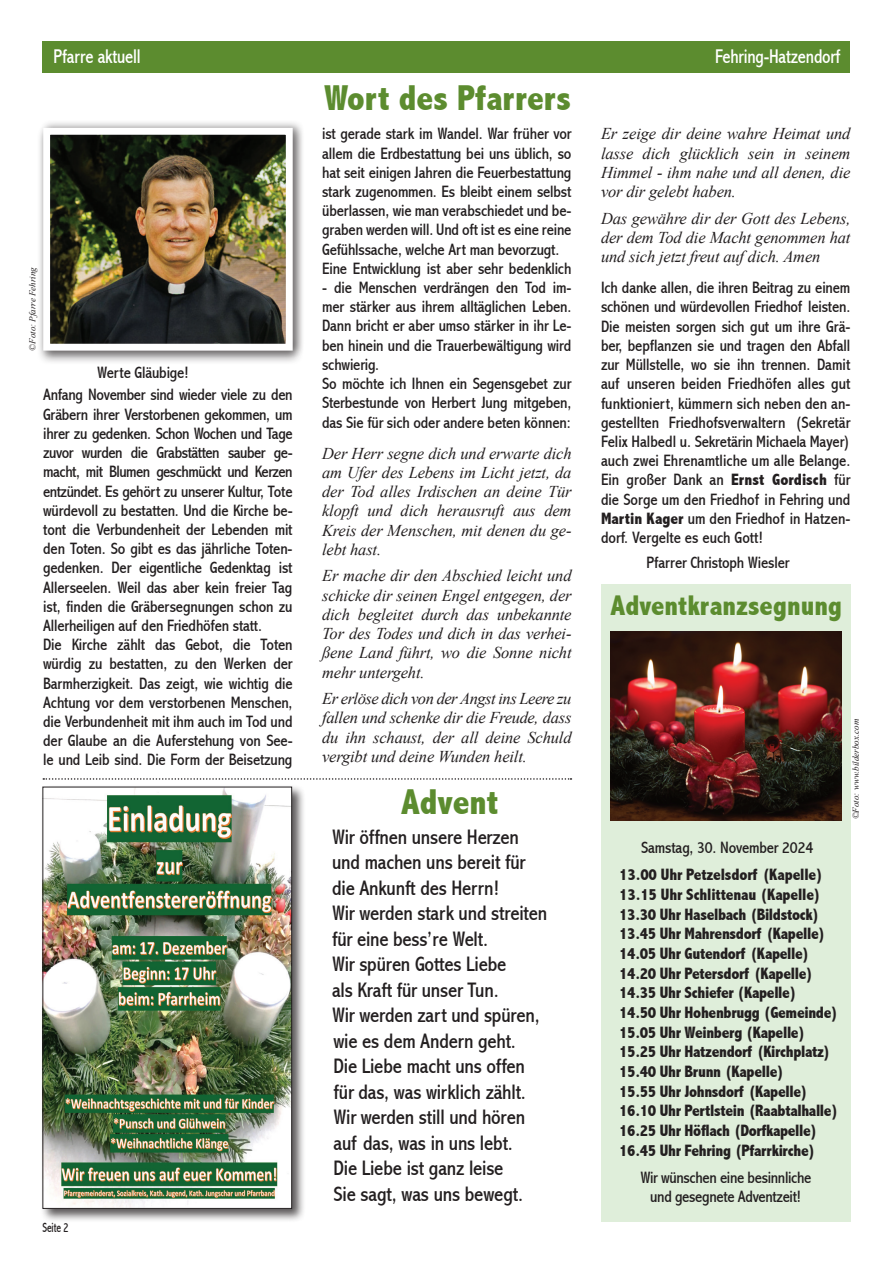
<style>
.page{position:relative;width:893px;height:1263px;background:#fff}
.page>*{position:absolute;margin:0;border:0;box-sizing:border-box;transform-origin:0 0}
.t1{font:800 condensed 36px "Abadi";color:#5c8c2f}
.t2{font:800 condensed 28.5px "Abadi";color:#5c8c2f}
.t3{font:condensed 21px/25.5px "Abadi";letter-spacing:-.01em;color:#231f20}
.t4{font:condensed 19.95px "Abadi";letter-spacing:-.01em;color:#fff;scale:.93 1}
.t5{font:condensed 16.5px/19.2px "Abadi";letter-spacing:-.01em;color:#231f20}
.t6{font:italic 16.5px/19.2px "Times New Roman";letter-spacing:-.01em;color:#231f20;text-align:justify}
.t7{font:800 condensed 16.5px/19.6px "Abadi";letter-spacing:-.02em;color:#231f20}
.t8{font:condensed 13.5px "Abadi";letter-spacing:-.01em;color:#231f20;scale:.79 1}
.t9{font:italic 9px "Times New Roman";color:#231f20}
.s1{font-weight:800}
</style>
<div class="page">
<div style="left:43px;top:41px;width:807px;height:32px;background:#5c8c2f"></div>
<svg style="left:43px;top:778px;width:528px;height:2px"></svg>
<div style="left:601px;top:584px;width:249px;height:637px;background:#dfeeda"></div>
<img style="left:611px;top:631px;width:231px;height:190px">
<div style="left:37px;top:124px;width:267px;height:241px;background:#231f20;opacity:.57"></div>
<div style="left:39px;top:119px;width:266px;height:239px;background:#231f20;opacity:.46"></div>
<div style="left:43px;top:128px;width:250px;height:223px;border:7px solid #fff"></div>
<div style="left:40px;top:784px;width:266px;height:439px;background:#231f20;opacity:.75"></div>
<img style="left:45px;top:789px;width:245px;height:418px">
<div style="left:43px;top:787px;width:249px;height:422px;border:1px solid #231f20"></div>
<p class="t4" style="left:54px;top:45px;width:95px">Pfarre aktuell</p>
<p class="t4" style="left:715px;top:45px;width:136px">Fehring-Hatzendorf</p>
<p class="t9" style="left:26px;top:351px;width:85px;rotate:-90deg">©Foto: Pfarre Fehring</p>
<p class="t5" style="left:43px;top:362px;width:251px;line-height:22.2px;text-indent:54px">Werte Gläubige!<br>Anfang November sind wieder viele zu den</p>
<p class="t5" style="left:43px;top:405px;width:251px">Gräbern ihrer Verstorbenen gekommen, um ihrer zu gedenken. Schon Wochen und Tage zuvor wurden die Grabstätten sauber ge&shy;macht, mit Blumen geschmückt und Kerzen entzündet. Es gehört zu unserer Kultur, Tote würdevoll zu bestatten. Und die Kirche be&shy;tont die Verbundenheit der Lebenden mit den Toten. So gibt es das jährliche Toten&shy;gedenken. Der eigentliche Gedenktag ist Allerseelen. Weil das aber kein freier Tag ist, finden die Gräbersegnungen schon zu Allerheiligen auf den Friedhöfen statt.<br>Die Kirche zählt das Gebot, die Toten würdig zu bestatten, zu den Werken der Barmherzigkeit. Das zeigt, wie wichtig die Achtung vor dem verstorbenen Menschen, die Verbundenheit mit ihm auch im Tod und der Glaube an die Auferstehung von See&shy;le und Leib sind. Die Form der Beisetzung</p>
<p class="t8" style="left:43px;top:1219px;width:35px">Seite 2</p>
<h1 class="t1" style="left:324px;top:77px;width:248px">Wort des Pfarrers</h1>
<p class="t5" style="left:322px;top:125px;width:251px">ist gerade stark im Wandel. War früher vor allem die Erdbestattung bei uns üblich, so hat seit einigen Jahren die Feuerbestattung stark zugenommen. Es bleibt einem selbst überlassen, wie man verabschiedet und be&shy;graben werden will. Und oft ist es eine reine Gefühlssache, welche Art man bevorzugt.<br>Eine Entwicklung ist aber sehr bedenklich</p>
<p class="t5" style="left:322px;top:278px;width:251px">- die Menschen verdrängen den Tod im&shy;mer stärker aus ihrem alltäglichen Leben.<br>Dann bricht er aber umso stärker in ihr Le&shy;ben hinein und die Trauerbewältigung wird schwierig.<br>So möchte ich Ihnen ein Segensgebet zur Sterbestunde von Herbert Jung mitgeben, das Sie für sich oder andere beten können:</p>
<p class="t6" style="left:322px;top:443px;width:251px">Der Herr segne dich und erwarte dich am Ufer des Lebens im Licht jetzt, da der Tod alles Irdischen an deine Tür klopft und dich herausruft aus dem Kreis der Menschen, mit denen du ge&shy;lebt hast.</p>
<p class="t6" style="left:322px;top:566px;width:251px">Er mache dir den Abschied leicht und schicke dir seinen Engel entgegen, der dich begleitet durch das unbekannte Tor des Todes und dich in das verhei&shy;ßene Land führt, wo die Sonne nicht mehr untergeht.</p>
<p class="t6" style="left:322px;top:689px;width:251px">Er erlöse dich von der Angst ins Leere zu fallen und schenke dir die Freude, dass du ihn schaust, der all deine Schuld vergibt und deine Wunden heilt.</p>
<h1 class="t1" style="left:401px;top:782px;width:99px">Advent</h1>
<p class="t3" style="left:332px;top:824px;width:217px">Wir öffnen unsere Herzen und machen uns bereit für die Ankunft des Herrn!<br>Wir werden stark und streiten für eine bess’re Welt.<br>Wir spüren Gottes Liebe<br>als Kraft für unser Tun.<br>Wir werden zart und spüren, wie es dem Andern geht.<br>Die Liebe macht uns offen für das, was wirklich zählt.<br>Wir werden still und hören auf das, was in uns lebt.<br>Die Liebe ist ganz leise<br>Sie sagt, was uns bewegt.</p>
<p class="t6" style="left:601px;top:124px;width:251px">Er zeige dir deine wahre Heimat und lasse dich glücklich sein in seinem Himmel - ihm nahe und all denen, die vor dir gelebt haben.</p>
<p class="t6" style="left:601px;top:208px;width:251px">Das gewähre dir der Gott des Lebens, der dem Tod die Macht genommen hat und sich jetzt freut auf dich. Amen</p>
<p class="t5" style="left:601px;top:278px;width:251px;text-align:justify">Ich danke allen, die ihren Beitrag zu einem schönen und würdevollen Friedhof leisten.<br>Die meisten sorgen sich gut um ihre Grä&shy;ber, bepflanzen sie und tragen den Abfall zur Müllstelle, wo sie ihn trennen. Damit auf unseren beiden Friedhöfen alles gut funktioniert, kümmern sich neben den an&shy;gestellten Friedhofsverwaltern (Sekretär Felix Halbedl u. Sekretärin Michaela Mayer) auch zwei Ehrenamtliche um alle Belange.<br>Ein großer Dank an <span class="s1">Ernst Gordisch</span> für die Sorge um den Friedhof in Fehring und <span class="s1">Martin Kager</span> um den Friedhof in Hatzen&shy;dorf. Vergelte es euch Gott!</p>
<p class="t5" style="left:646px;top:553px;width:144px">Pfarrer Christoph Wiesler</p>
<h2 class="t2" style="left:610px;top:589px;width:233px">Adventkranzsegnung</h2>
<p class="t5" style="left:641px;top:838px;width:174px">Samstag, 30. November 2024</p>
<p class="t7" style="left:619px;top:865px;width:221px">13.00 Uhr Petzelsdorf (Kapelle)<br>13.15 Uhr Schlittenau (Kapelle)<br>13.30 Uhr Haselbach (Bildstock)<br>13.45 Uhr Mahrensdorf (Kapelle)<br>14.05 Uhr Gutendorf (Kapelle)<br>14.20 Uhr Petersdorf (Kapelle)<br>14.35 Uhr Schiefer (Kapelle)<br>14.50 Uhr Hohenbrugg (Gemeinde)<br>15.05 Uhr Weinberg (Kapelle)<br>15.25 Uhr Hatzendorf (Kirchplatz)<br>15.40 Uhr Brunn (Kapelle)<br>15.55 Uhr Johnsdorf (Kapelle)<br>16.10 Uhr Pertlstein (Raabtalhalle)<br>16.25 Uhr Höflach (Dorfkapelle)<br>16.45 Uhr Fehring (Pfarrkirche)</p>
<p class="t5" style="left:640px;top:1167px;width:173px;line-height:19.6px;text-align:center">Wir wünschen eine besinnliche und gesegnete Adventzeit!</p>
<p class="t9" style="left:850px;top:819px;width:102px;rotate:-90deg">©Foto: www.bilderbox.com</p>
</div>
